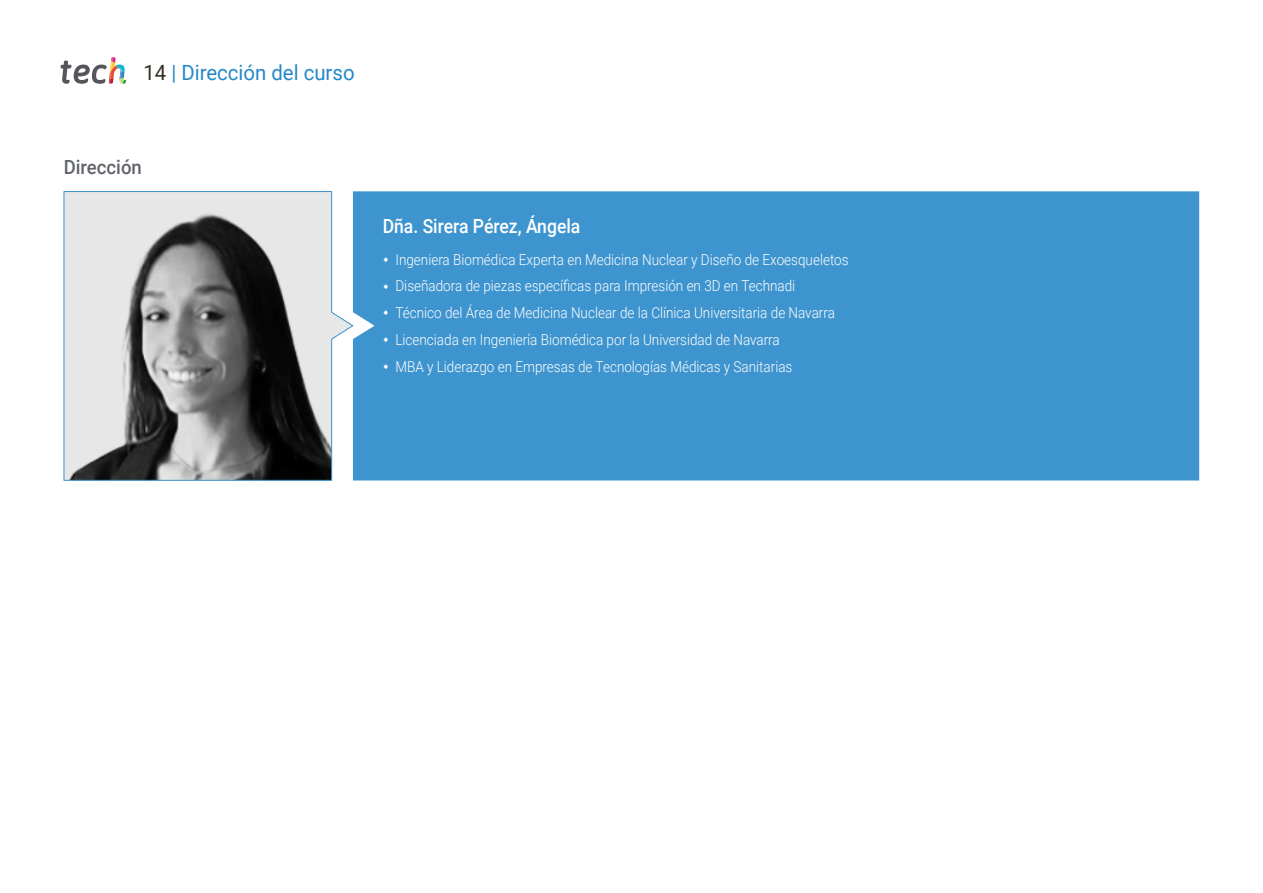
<style>
.page{position:relative;width:1263px;height:893px;background:#fff}
.page>*{position:absolute;margin:0;border:0;box-sizing:border-box;transform-origin:0 0}
.t1{font:21px "Roboto";color:#2488c9}
.t2{font:500 19.5px "Roboto";color:#fff;scale:.9 1}
.t3{font:500 19.5px "Roboto";color:#61646a;scale:.95 1}
.t4{font:300 15px/26.7px "Roboto";color:#fff;scale:.9 1}
.s1{color:#312e20}
</style>
<div class="page">
<svg style="left:61px;top:57px;width:65px;height:27px"></svg>
<div style="left:353px;top:191px;width:846px;height:289px;background:#3e94ce"></div>
<svg style="left:64px;top:191px;width:289px;height:290px"></svg>
<svg style="left:384px;top:257px;width:4px;height:5px"></svg>
<svg style="left:384px;top:284px;width:4px;height:5px"></svg>
<svg style="left:384px;top:310px;width:4px;height:5px"></svg>
<svg style="left:384px;top:337px;width:4px;height:5px"></svg>
<svg style="left:384px;top:364px;width:4px;height:5px"></svg>
<h1 class="t1" style="left:144px;top:57px;width:213px"><span class="s1">14</span> | Dirección del curso</h1>
<h2 class="t3" style="left:64px;top:153px;width:84px">Dirección</h2>
<h2 class="t2" style="left:383px;top:212px;width:221px">Dña. Sirera Pérez, Ángela</h2>
<p class="t4" style="left:395px;top:245px;width:505px">Ingeniera Biomédica Experta en Medicina Nuclear y Diseño de Exoesqueletos Diseñadora de piezas específicas para Impresión en 3D en Technadi<br>Técnico del Área de Medicina Nuclear de la Clínica Universitaria de Navarra Licenciada en Ingeniería Biomédica por la Universidad de Navarra<br>MBA y Liderazgo en Empresas de Tecnologías Médicas y Sanitarias</p>
</div>
